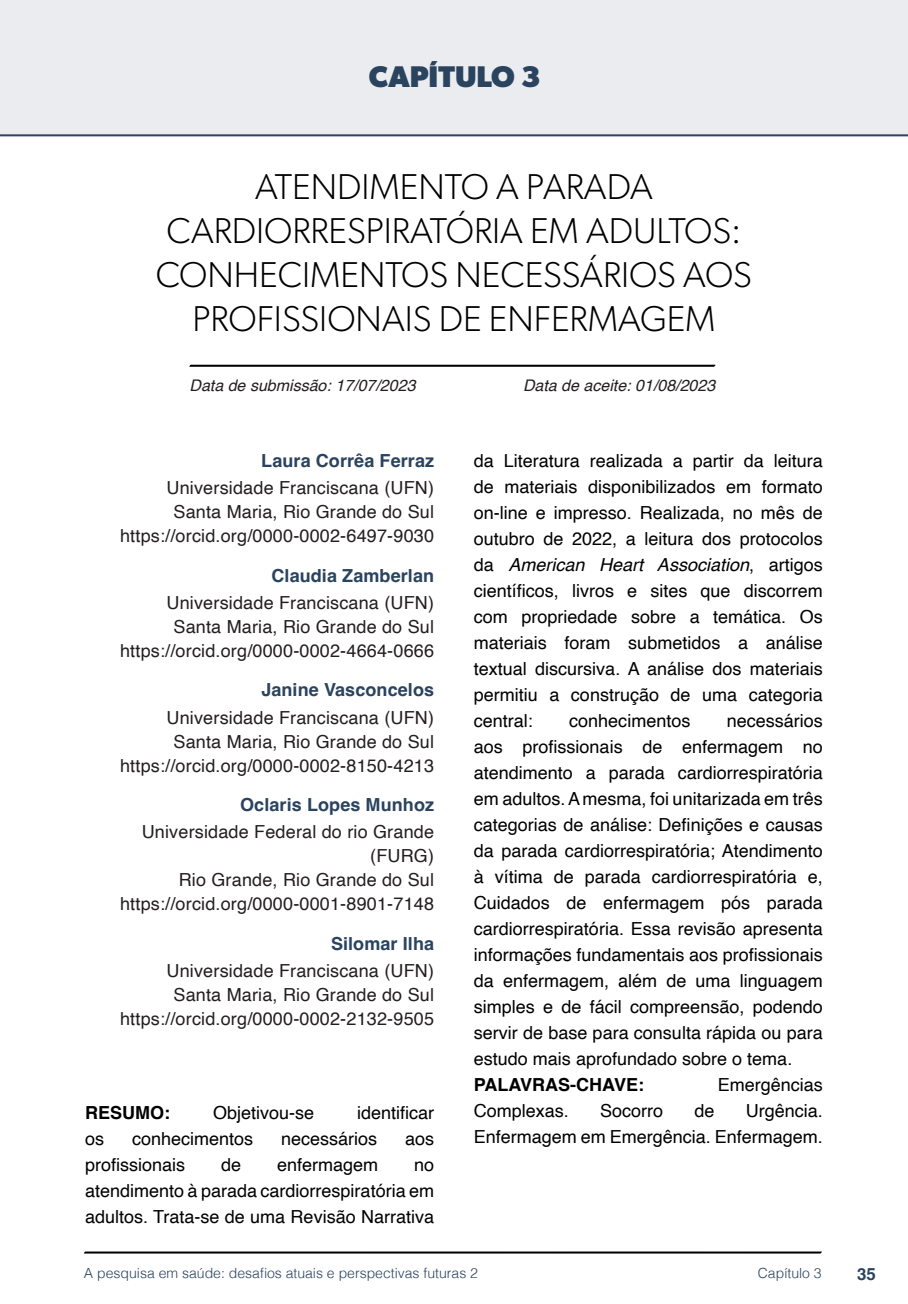
<style>
.page{position:relative;width:908px;height:1304px;background:#fff}
.page>*{position:absolute;margin:0;border:0;box-sizing:border-box;transform-origin:0 0}
.nome_artigos{font:300 36px/44px "Gibson";color:#000;text-align:center}
.capítulos{font:700 30px "Gibson";color:#2a435e}
.Resumos_e_PC_TXT{font:18px/26px "Helvetica";color:#000;text-align:justify}
.info_autores{font:18px/24px "Helvetica";letter-spacing:.01em;color:#231f20;text-align:right}
.nome_autores{font:700 18px "Helvetica";letter-spacing:.005em;color:#2a435e}
.Resumos_e_PC_TXT-2{font:700 18px "Helvetica";color:#000}
.t1{font:700 16.8px "Helvetica";color:#2a435e}
.data{font:italic 16px "Helvetica";color:#231f20}
.t2{font:300 14px "Helvetica";color:#2a435e}
.s1{font-style:italic}
</style>
<div class="page">
<svg style="left:84px;top:1251px;width:737px;height:3px;background:#515151"></svg>
<div style="left:0;top:0;width:907px;height:136px;background:#eaecef"></div>
<svg style="left:189px;top:364px;width:526px;height:3px;background:#4f4f4f"></svg>
<div style="left:44px;top:72px;width:68px;height:61px;background:#eaecef"></div>
<p class="capítulos" style="left:369px;top:58px;width:173px">CAPÍTULO 3</p>
<p class="nome_artigos" style="left:156px;top:164px;width:597px">ATENDIMENTO A PARADA<br>CARDIORRESPIRATÓRIA EM ADULTOS:<br>CONHECIMENTOS NECESSÁRIOS AOS<br>PROFISSIONAIS DE ENFERMAGEM</p>
<p class="data" style="left:189px;top:373px;width:227px">Data de submissão: 17/07/2023</p>
<p class="data" style="left:523px;top:373px;width:194px">Data de aceite: 01/08/2023</p>
<p class="nome_autores" style="left:261px;top:450px;width:174px">Laura Corrêa Ferraz</p>
<p class="info_autores" style="left:166px;top:477px;width:269px">Universidade Franciscana (UFN)</p>
<p class="info_autores" style="left:173px;top:501px;width:262px">Santa Maria, Rio Grande do Sul</p>
<p class="info_autores" style="left:120px;top:525px;width:315px">https://orcid.org/0000-0002-6497-9030</p>
<p class="nome_autores" style="left:271px;top:564px;width:164px">Claudia Zamberlan</p>
<p class="info_autores" style="left:166px;top:591px;width:269px">Universidade Franciscana (UFN)</p>
<p class="info_autores" style="left:173px;top:615px;width:262px">Santa Maria, Rio Grande do Sul</p>
<p class="info_autores" style="left:120px;top:639px;width:315px">https://orcid.org/0000-0002-4664-0666</p>
<p class="nome_autores" style="left:261px;top:679px;width:174px">Janine Vasconcelos</p>
<p class="info_autores" style="left:166px;top:706px;width:269px">Universidade Franciscana (UFN)</p>
<p class="info_autores" style="left:173px;top:730px;width:262px">Santa Maria, Rio Grande do Sul</p>
<p class="info_autores" style="left:120px;top:754px;width:315px">https://orcid.org/0000-0002-8150-4213</p>
<p class="nome_autores" style="left:240px;top:794px;width:195px">Oclaris Lopes Munhoz</p>
<p class="info_autores" style="left:142px;top:821px;width:294px">Universidade Federal do rio Grande (FURG)</p>
<p class="info_autores" style="left:179px;top:869px;width:257px">Rio Grande, Rio Grande do Sul</p>
<p class="info_autores" style="left:120px;top:893px;width:315px">https://orcid.org/0000-0001-8901-7148</p>
<p class="nome_autores" style="left:331px;top:932px;width:105px">Silomar Ilha</p>
<p class="info_autores" style="left:166px;top:959px;width:269px">Universidade Franciscana (UFN)</p>
<p class="info_autores" style="left:173px;top:983px;width:262px">Santa Maria, Rio Grande do Sul</p>
<p class="info_autores" style="left:120px;top:1007px;width:315px">https://orcid.org/0000-0002-2132-9505</p>
<p class="Resumos_e_PC_TXT-2" style="left:85px;top:1102px;width:86px">RESUMO:</p>
<p class="Resumos_e_PC_TXT" style="left:213px;top:1100px;width:103px">Objetivou-se</p>
<p class="Resumos_e_PC_TXT" style="left:357px;top:1100px;width:79px">identificar</p>
<p class="Resumos_e_PC_TXT" style="left:85px;top:1126px;width:21px">os</p>
<p class="Resumos_e_PC_TXT" style="left:132px;top:1126px;width:123px">conhecimentos</p>
<p class="Resumos_e_PC_TXT" style="left:281px;top:1126px;width:98px">necessários</p>
<p class="Resumos_e_PC_TXT" style="left:405px;top:1126px;width:31px">aos</p>
<p class="Resumos_e_PC_TXT" style="left:85px;top:1152px;width:102px">profissionais</p>
<p class="Resumos_e_PC_TXT" style="left:221px;top:1152px;width:22px">de</p>
<p class="Resumos_e_PC_TXT" style="left:277px;top:1152px;width:103px">enfermagem</p>
<p class="Resumos_e_PC_TXT" style="left:85px;top:1152px;width:350px;text-indent:329px">no atendimento à parada cardiorrespiratória em adultos. Trata-se de uma Revisão Narrativa</p>
<p class="Resumos_e_PC_TXT" style="left:473px;top:448px;width:350px">da Literatura realizada a partir da leitura de materiais disponibilizados em formato on-line e impresso. Realizada, no mês de outubro de 2022, a leitura dos protocolos da <span class="s1">American Heart Association</span>, artigos científicos, livros e sites que discorrem com propriedade sobre a temática. Os materiais foram submetidos a análise textual discursiva. A análise dos materiais permitiu a construção de uma categoria central:</p>
<p class="Resumos_e_PC_TXT" style="left:473px;top:708px;width:350px;text-indent:253px">necessários aos profissionais de enfermagem no atendimento a parada cardiorrespiratória em adultos. A mesma, foi unitarizada em três categorias de análise: Definições e causas da parada cardiorrespiratória; Atendimento à vítima de parada cardiorrespiratória e, Cuidados de enfermagem pós parada cardiorrespiratória. Essa revisão apresenta informações fundamentais aos profissionais da enfermagem, além de uma linguagem simples e de fácil compreensão, podendo servir de base para consulta rápida ou para estudo mais aprofundado sobre o tema.</p>
<p class="Resumos_e_PC_TXT-2" style="left:473px;top:1074px;width:172px">PALAVRAS-CHAVE:</p>
<p class="Resumos_e_PC_TXT" style="left:717px;top:1072px;width:107px">Emergências</p>
<p class="Resumos_e_PC_TXT" style="left:473px;top:1098px;width:97px">Complexas.</p>
<p class="Resumos_e_PC_TXT" style="left:600px;top:1098px;width:65px">Socorro</p>
<p class="Resumos_e_PC_TXT" style="left:694px;top:1098px;width:22px">de</p>
<p class="Resumos_e_PC_TXT" style="left:569px;top:708px;width:123px">conhecimentos</p>
<p class="Resumos_e_PC_TXT" style="left:473px;top:1098px;width:350px;text-align:right">Urgência.<br>Enfermagem em Emergência. Enfermagem.</p>
<p class="t2" style="left:84px;top:1261px;width:395px">A pesquisa em saúde: desafios atuais e perspectivas futuras 2</p>
<p class="t2" style="left:757px;top:1261px;width:65px">Capítulo 3</p>
<p class="t1" style="left:856px;top:1264px;width:20px">35</p>
</div>
